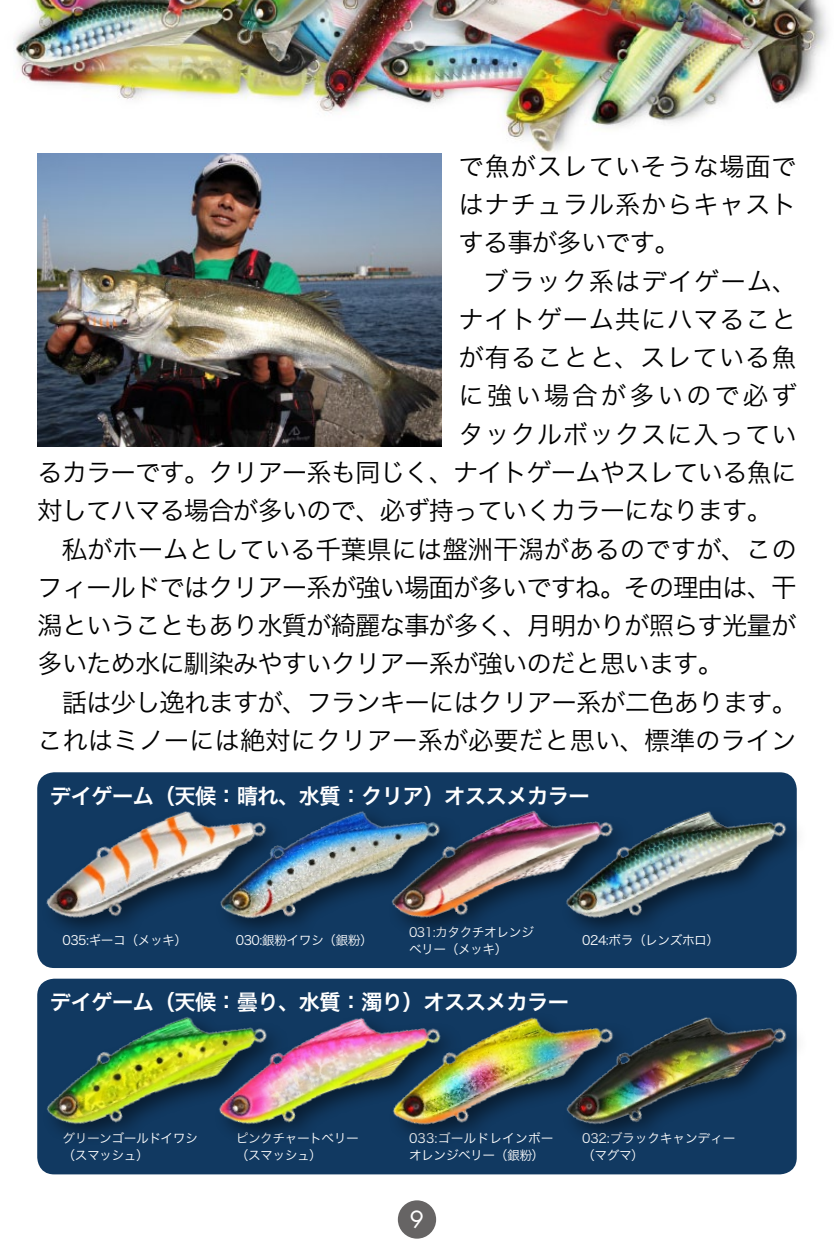
<style>
.page{position:relative;width:834px;height:1251px;background:#fff}
.page>*{position:absolute;margin:0;border:0;box-sizing:border-box;transform-origin:0 0}
.t1{font:25.5px/38.4px "Hira Kaku Pro W3";letter-spacing:-.04em;color:#000;text-align:justify}
.t2{font:25.5px "Hira Kaku Pro W3";letter-spacing:-.005em;color:#000}
.t3{font:25.5px "Hira Kaku Pro W3";letter-spacing:.02em;color:#000}
.t4{font:25.5px "Hira Kaku Pro W3";letter-spacing:.025em;color:#000}
.t5{font:25.5px "Hira Kaku Pro W3";letter-spacing:.035em;color:#000}
.t6{font:25.5px "Hira Kaku Pro W3";letter-spacing:.115em;color:#000}
.t7{font:23.1px "Futura";color:#fff}
.t8{font:21.3px "Hira Kaku Pro W6";letter-spacing:-.025em;color:#fff}
.t9{font:12.9px/17.1px "Hira Kaku Pro W3";letter-spacing:-.04em;color:#fff}
.t10{font:12.9px/17.1px "Hira Kaku Pro W3";letter-spacing:.01em;color:#fff}
.t11{font:12.9px/17.1px "Hira Kaku Pro W3";letter-spacing:-.015em;color:#fff}
</style>
<div class="page">
<img style="left:14px;top:0;width:814px;height:164px">
<div style="left:398px;top:1199px;width:38px;height:39px;background:#666464;border-radius:50%"></div>
<div style="left:37px;top:772px;width:759px;height:195px;background:#113961;border-radius:17px"></div>
<img style="left:37px;top:774px;width:156px;height:174px">
<img style="left:193px;top:811px;width:173px;height:120px">
<img style="left:366px;top:810px;width:173px;height:121px">
<img style="left:539px;top:774px;width:259px;height:174px">
<div style="left:37px;top:978px;width:759px;height:196px;background:#113961;border-radius:17px"></div>
<img style="left:37px;top:980px;width:156px;height:174px">
<img style="left:193px;top:1018px;width:173px;height:119px">
<img style="left:366px;top:1017px;width:173px;height:121px">
<img style="left:539px;top:980px;width:259px;height:174px">
<img style="left:37px;top:153px;width:404px;height:293px">
<p class="t1" style="left:458px;top:145px;width:340px">で魚がスレていそうな場面ではナチュラル系からキャストする事が多いです。</p>
<p class="t5" style="left:483px;top:258px;width:316px">ブラック系はデイゲーム、</p>
<p class="t3" style="left:458px;top:296px;width:340px">ナイトゲーム共にハマること</p>
<p class="t4" style="left:458px;top:335px;width:339px">が有ることと、スレている魚</p>
<p class="t6" style="left:458px;top:373px;width:340px">に強い場合が多いので必ず</p>
<p class="t3" style="left:458px;top:411px;width:340px">タックルボックスに入ってい</p>
<p class="t1" style="left:37px;top:451px;width:760px">るカラーです。クリアー系も同じく、ナイトゲームやスレている魚に</p>
<p class="t1" style="left:37px;top:489px;width:736px">対してハマる場合が多いので、必ず持っていくカラーになります。</p>
<p class="t2" style="left:62px;top:526px;width:736px">私がホームとしている千葉県には盤洲干潟があるのですが、この</p>
<p class="t1" style="left:37px;top:566px;width:760px">フィールドではクリアー系が強い場面が多いですね。その理由は、干</p>
<p class="t1" style="left:37px;top:604px;width:760px">潟ということもあり水質が綺麗な事が多く、月明かりが照らす光量が</p>
<p class="t1" style="left:37px;top:642px;width:687px">多いため水に馴染みやすいクリアー系が強いのだと思います。</p>
<p class="t1" style="left:62px;top:681px;width:737px">話は少し逸れますが、フランキーにはクリアー系が二色あります。</p>
<p class="t2" style="left:37px;top:717px;width:760px">これはミノーには絶対にクリアー系が必要だと思い、標準のライン</p>
<p class="t8" style="left:50px;top:776px;width:541px">デイゲーム（天候：晴れ、水質：クリア）オススメカラー</p>
<p class="t9" style="left:63px;top:930px;width:126px">035:ギーコ（メッキ）</p>
<p class="t9" style="left:236px;top:930px;width:138px">030:銀粉イワシ（銀粉）</p>
<p class="t9" style="left:409px;top:922px;width:126px">031:カタクチオレンジベリー（メッキ）</p>
<p class="t9" style="left:582px;top:930px;width:138px">024:ボラ（レンズホロ）</p>
<p class="t8" style="left:50px;top:982px;width:520px">デイゲーム（天候：曇り、水質：濁り）オススメカラー</p>
<p class="t9" style="left:63px;top:1128px;width:137px">グリーンゴールドイワシ（スマッシュ）</p>
<p class="t9" style="left:236px;top:1128px;width:124px">ピンクチャートベリー（スマッシュ）</p>
<p class="t10" style="left:409px;top:1128px;width:146px">033:ゴールドレインボーオレンジベリー（銀粉）</p>
<p class="t11" style="left:582px;top:1128px;width:155px">032:ブラックキャンディー（マグマ）</p>
<p class="t7" style="left:410px;top:1203px;width:16px">9</p>
</div>
